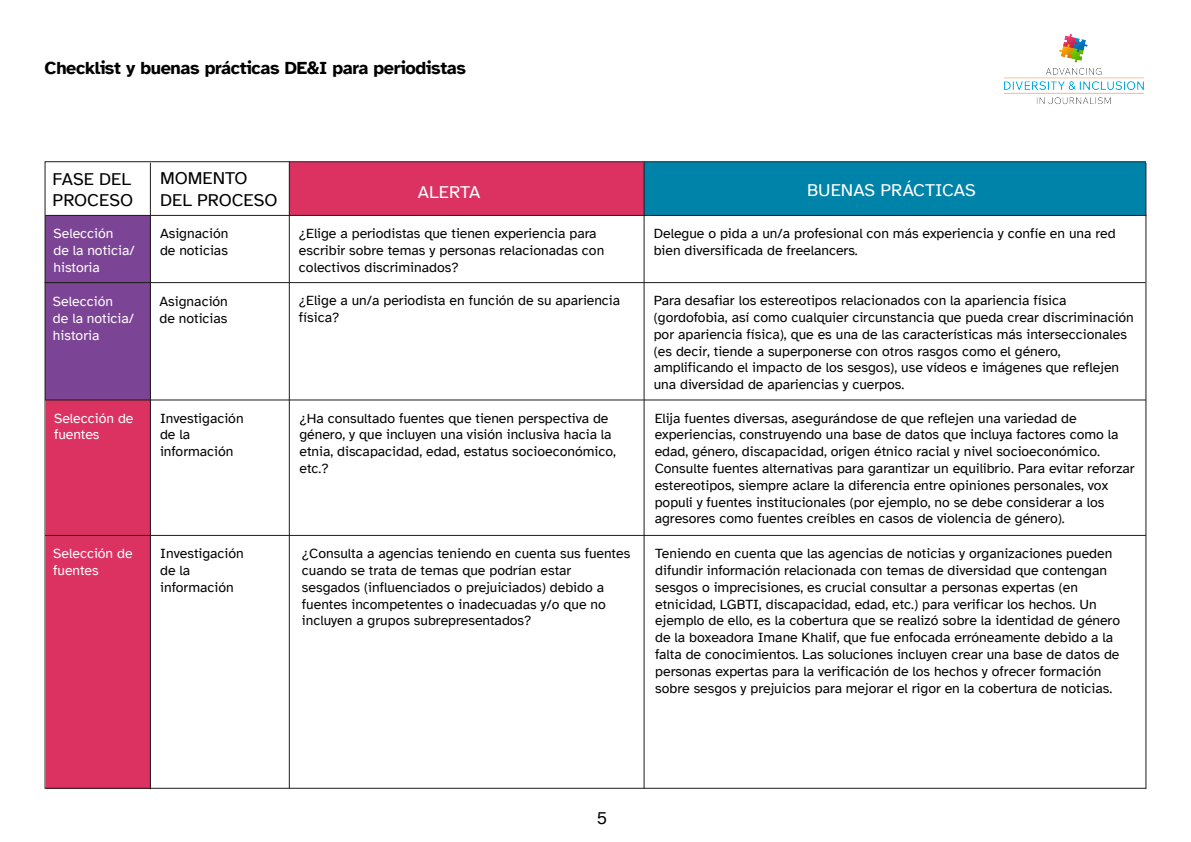
<style>
.page{position:relative;width:1191px;height:842px;background:#fff}
.page>*{position:absolute;margin:0;border:0;box-sizing:border-box;transform-origin:0 0}
.t1{font:700 18px "Atkinson Hyperlegible";letter-spacing:-.02em;color:#000}
.t2{font:18px/21.6px "Atkinson Hyperlegible";color:#000}
.t3{font:18px "Atkinson Hyperlegible";color:#fff}
.t4{font:14px/16.8px "Atkinson Hyperlegible";color:#000}
.t5{font:14px/16.8px "Atkinson Hyperlegible";color:#fff}
</style>
<div class="page">
<div style="left:45px;top:216px;width:105px;height:184px;background:#7c4494"></div>
<div style="left:46px;top:400px;width:104px;height:388px;background:#dc3262"></div>
<div style="left:289px;top:162px;width:355px;height:53px;background:#dc3262"></div>
<div style="left:644px;top:162px;width:501px;height:53px;background:#0083a9"></div>
<hr style="left:45px;top:535px;width:1101px;height:1px;background:#1d1d1b">
<hr style="left:45px;top:399px;width:1101px;height:1px;background:#1d1d1b">
<hr style="left:45px;top:282px;width:1100px;height:1px;background:#1d1d1b">
<hr style="left:46px;top:215px;width:1100px;height:1px;background:#1d1d1b">
<hr style="left:1145px;top:162px;width:1px;height:627px;background:#1d1d1b">
<hr style="left:643px;top:162px;width:1px;height:627px;background:#1d1d1b">
<hr style="left:289px;top:162px;width:1px;height:626px;background:#1d1d1b">
<hr style="left:150px;top:163px;width:1px;height:626px;background:#1d1d1b">
<img style="left:1003px;top:34px;width:141px;height:71px">
<p class="t1" style="left:45px;top:58px;width:423px">Checklist y buenas prácticas DE&amp;I para periodistas</p>
<p class="t2" style="left:53px;top:168px;width:82px">FASE DEL<br>PROCESO</p>
<p class="t2" style="left:160px;top:168px;width:119px">MOMENTO<br>DEL PROCESO</p>
<p class="t3" style="left:418px;top:182px;width:64px">ALERTA</p>
<p class="t3" style="left:807px;top:180px;width:170px">BUENAS PRÁCTICAS</p>
<p class="t4" style="left:299px;top:225px;width:307px">¿Elige a periodistas que tienen experiencia para escribir sobre temas y personas relacionadas con colectivos discriminados?</p>
<p class="t4" style="left:653px;top:225px;width:463px">Delegue o pida a un/a profesional con más experiencia y confíe en una red bien diversificada de freelancers.</p>
<p class="t5" style="left:53px;top:225px;width:83px">Selección<br>de la noticia/ historia</p>
<p class="t4" style="left:160px;top:225px;width:70px">Asignación de noticias</p>
<p class="t5" style="left:53px;top:293px;width:83px">Selección<br>de la noticia/ historia</p>
<p class="t4" style="left:159px;top:293px;width:70px">Asignación de noticias</p>
<p class="t4" style="left:299px;top:292px;width:323px">¿Elige a un/a periodista en función de su apariencia física?</p>
<p class="t4" style="left:653px;top:292px;width:482px">Para desafiar los estereotipos relacionados con la apariencia física (gordofobia, así como cualquier circunstancia que pueda crear discriminación por apariencia física), que es una de las características más interseccionales (es decir, tiende a superponerse con otros rasgos como el género, amplificando el impacto de los sesgos), use vídeos e imágenes que reflejen una diversidad de apariencias y cuerpos.</p>
<p class="t5" style="left:54px;top:410px;width:81px">Selección de fuentes</p>
<p class="t4" style="left:160px;top:410px;width:85px">Investigación de la información</p>
<p class="t5" style="left:53px;top:545px;width:81px">Selección de fuentes</p>
<p class="t4" style="left:160px;top:545px;width:85px">Investigación de la información</p>
<p class="t4" style="left:299px;top:410px;width:318px">¿Ha consultado fuentes que tienen perspectiva de género, y que incluyen una visión inclusiva hacia la etnia, discapacidad, edad, estatus socioeconómico, etc.?</p>
<p class="t4" style="left:654px;top:410px;width:481px">Elija fuentes diversas, asegurándose de que reflejen una variedad de experiencias, construyendo una base de datos que incluya factores como la edad, género, discapacidad, origen étnico racial y nivel socioeconómico.<br>Consulte fuentes alternativas para garantizar un equilibrio. Para evitar reforzar estereotipos, siempre aclare la diferencia entre opiniones personales, vox populi y fuentes institucionales (por ejemplo, no se debe considerar a los agresores como fuentes creíbles en casos de violencia de género).</p>
<p class="t4" style="left:302px;top:545px;width:330px">¿Consulta a agencias teniendo en cuenta sus fuentes cuando se trata de temas que podrían estar sesgados (influenciados o prejuiciados) debido a fuentes incompetentes o inadecuadas y/o que no incluyen a grupos subrepresentados?</p>
<p class="t4" style="left:655px;top:545px;width:466px">Teniendo en cuenta que las agencias de noticias y organizaciones pueden difundir información relacionada con temas de diversidad que contengan sesgos o imprecisiones, es crucial consultar a personas expertas (en etnicidad, LGBTI, discapacidad, edad, etc.) para verificar los hechos. Un ejemplo de ello, es la cobertura que se realizó sobre la identidad de género de la boxeadora Imane Khalif, que fue enfocada erróneamente debido a la falta de conocimientos. Las soluciones incluyen crear una base de datos de personas expertas para la verificación de los hechos y ofrecer formación sobre sesgos y prejuicios para mejorar el rigor en la cobertura de noticias.</p>
<p class="t2" style="left:597px;top:807px;width:12px">5</p>
</div>
